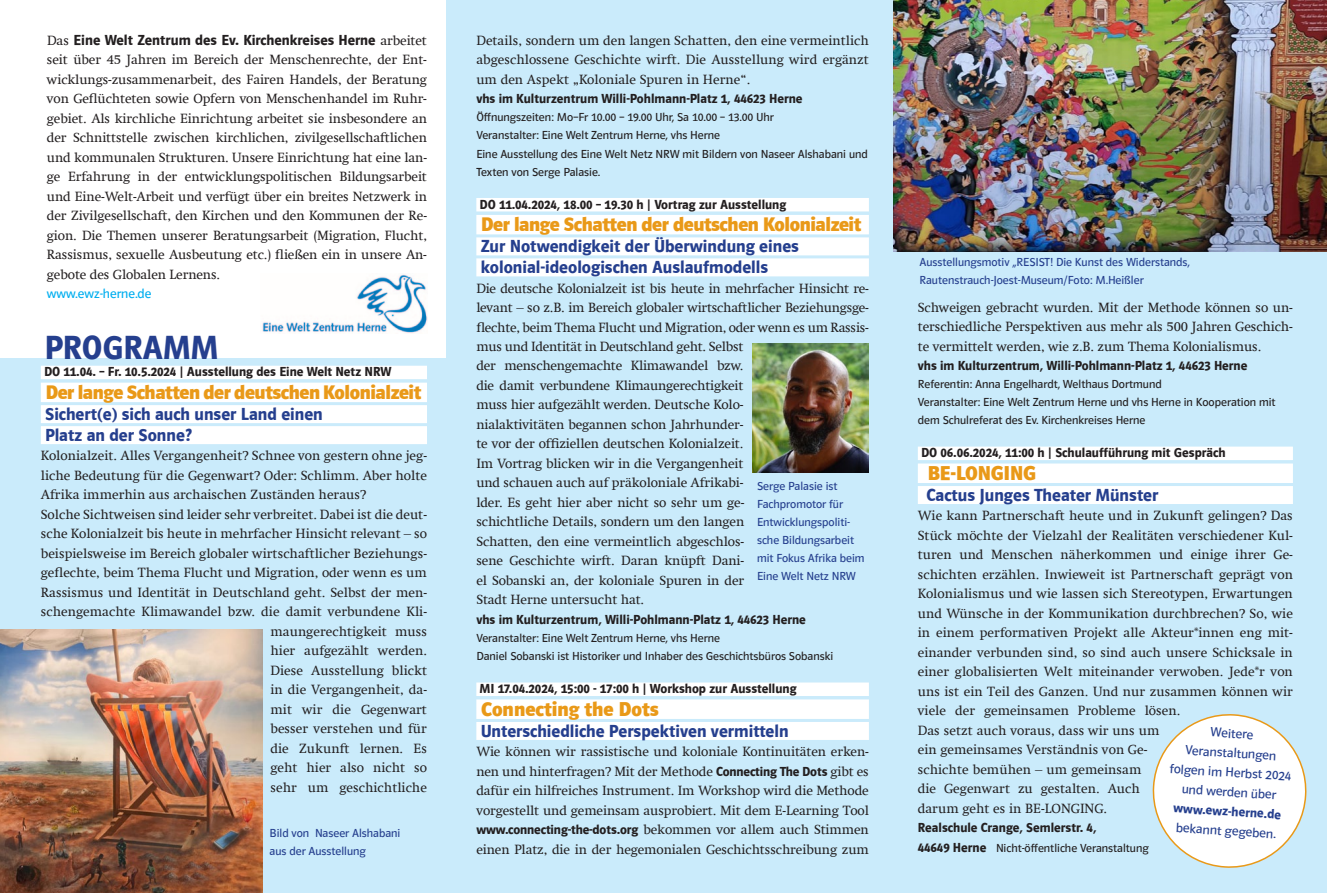
<style>
.page{position:relative;width:1327px;height:893px;background:#fff}
.page>*{position:absolute;margin:0;border:0;box-sizing:border-box;transform-origin:0 0}
.t1{font:34.5px "Polo 22 Halbfett";color:#253f8e}
.t2{font:20.7px "Polo 22 Fett";color:#e99918}
.t3{font:20.25px "Polo 22 Fett";letter-spacing:-.02em;color:#e99918}
.t4{font:18px/21px "Polo 22 Halbfett";color:#253f8e}
.t5{font:15px "Polo 22 Halbfett";color:#231f20}
.t6{font:13.5px/19.5px "Swift Com";color:#231f20;text-align:justify}
.t7{font:13.5px "Polo 22 Halbfett";color:#231f20}
.t8{font:13.5px/19.5px "Polo 22 Buch";color:#253f8e;text-align:center}
.t9{font:13.5px "Polo 22 Buch";color:#00aeef}
.t10{font:13.5px "Polo 22 Halbfett";color:#253f8e}
.t11{font:12px/18px "Polo 22 Buch";color:#231f20}
.t12{font:12px/18px "Polo 22 Buch";color:#253f8e}
.s1{font-family:"Swift Com";font-size:13.5px}
.s2{font-family:"Polo 22 Halbfett"}
.s3{font-family:"Swift Com"}
.s4{font-family:"Polo 22 Halbfett";font-size:13.5px}
</style>
<div class="page">
<div style="left:446px;top:0;width:881px;height:893px;background:#caebfb"></div>
<div style="left:0;top:358px;width:446px;height:535px;background:#caebfb"></div>
<img style="left:262px;top:274px;width:165px;height:59px">
<div style="left:476px;top:198px;width:393px;height:13px;background:#fff"></div>
<div style="left:476px;top:215px;width:393px;height:19px;background:#fff"></div>
<div style="left:476px;top:237px;width:393px;height:18px;background:#fff"></div>
<div style="left:476px;top:258px;width:393px;height:18px;background:#fff"></div>
<div style="left:476px;top:682px;width:393px;height:14px;background:#fff"></div>
<div style="left:476px;top:699px;width:393px;height:20px;background:#fff"></div>
<div style="left:476px;top:722px;width:393px;height:18px;background:#fff"></div>
<div style="left:918px;top:447px;width:375px;height:13px;background:#fff"></div>
<div style="left:918px;top:463px;width:375px;height:20px;background:#fff"></div>
<div style="left:918px;top:486px;width:375px;height:18px;background:#fff"></div>
<div style="left:41px;top:366px;width:386px;height:13px;background:#fff"></div>
<div style="left:41px;top:383px;width:386px;height:19px;background:#fff"></div>
<div style="left:41px;top:405px;width:386px;height:18px;background:#fff"></div>
<div style="left:41px;top:426px;width:386px;height:18px;background:#fff"></div>
<img style="left:0;top:630px;width:262px;height:263px">
<img style="left:893px;top:0;width:434px;height:251px">
<img style="left:752px;top:343px;width:117px;height:130px">
<svg style="left:1152px;top:714px;width:155px;height:154px"></svg>
<p class="t5" style="left:47px;top:32px;width:381px"><span class="s1">Das</span> Eine Welt Zentrum des Ev. Kirchenkreises Herne <span class="s1">arbeitet</span></p>
<p class="t6" style="left:47px;top:50px;width:381px">seit über 45 Jahren im Bereich der Menschenrechte, der Ent&shy;wicklungs-zusammenarbeit, des Fairen Handels, der Beratung von Geflüchteten sowie Opfern von Menschenhandel im Ruhr&shy;gebiet. Als kirchliche Einrichtung arbeitet sie insbesondere an der Schnittstelle zwischen kirchlichen, zivilgesellschaftlichen und kommunalen Strukturen. Unsere Einrichtung hat eine lan&shy;ge Erfahrung in der entwicklungspolitischen Bildungsarbeit und Eine-Welt-Arbeit und verfügt über ein breites Netzwerk in der Zivilgesellschaft, den Kirchen und den Kommunen der Re&shy;gion. Die Themen unserer Beratungsarbeit (Migration, Flucht, Rassismus, sexuelle Ausbeutung etc.) fließen ein in unsere An&shy;gebote des Globalen Lernens.</p>
<p class="t9" style="left:47px;top:286px;width:106px">www.ewz-herne.de</p>
<h1 class="t1" style="left:45px;top:328px;width:42px">Programm</h1>
<p class="t7" style="left:44px;top:364px;width:349px">DO 11.04. – Fr. 10.5.2024 | Ausstellung des Eine Welt Netz NRW</p>
<h3 class="t3" style="left:46px;top:380px;width:377px">Der lange Schatten der deutschen Kolonialzeit</h3>
<h3 class="t4" style="left:45px;top:403px;width:279px">Sichert(e) sich auch unser Land einen<br>Platz an der Sonne?</h3>
<p class="t6" style="left:41px;top:446px;width:388px">Kolonialzeit. Alles Vergangenheit? Schnee von gestern ohne jeg-</p>
<p class="t6" style="left:41px;top:465px;width:388px">liche Bedeutung für die Gegenwart? Oder: Schlimm. Aber holte</p>
<p class="t6" style="left:41px;top:485px;width:327px">Afrika immerhin aus archaischen Zuständen heraus?</p>
<p class="t6" style="left:41px;top:504px;width:388px">Solche Sichtweisen sind leider sehr verbreitet. Dabei ist die deut-</p>
<p class="t6" style="left:41px;top:524px;width:388px">sche Kolonialzeit bis heute in mehrfacher Hinsicht relevant – so</p>
<p class="t6" style="left:41px;top:543px;width:388px">beispielsweise im Bereich globaler wirtschaftlicher Beziehungs-</p>
<p class="t6" style="left:41px;top:563px;width:388px">geflechte, beim Thema Flucht und Migration, oder wenn es um</p>
<p class="t6" style="left:41px;top:582px;width:388px">Rassismus und Identität in Deutschland geht. Selbst der men-</p>
<p class="t6" style="left:41px;top:602px;width:388px">schengemachte Klimawandel bzw. die damit verbundene Kli-</p>
<p class="t6" style="left:270px;top:621px;width:158px">maungerechtigkeit muss</p>
<p class="t6" style="left:270px;top:641px;width:158px">hier aufgezählt werden.</p>
<p class="t6" style="left:270px;top:660px;width:158px">Diese Ausstellung blickt</p>
<p class="t6" style="left:270px;top:680px;width:158px">in die Vergangenheit, da-</p>
<p class="t6" style="left:270px;top:699px;width:158px">mit wir die Gegenwart</p>
<p class="t6" style="left:270px;top:719px;width:158px">besser verstehen und für</p>
<p class="t6" style="left:270px;top:738px;width:158px">die Zukunft lernen. Es</p>
<p class="t6" style="left:270px;top:758px;width:158px">geht hier also nicht so</p>
<p class="t6" style="left:270px;top:777px;width:158px">sehr um geschichtliche</p>
<p class="t12" style="left:270px;top:824px;width:132px">Bild von Naseer Alshabani aus der Ausstellung</p>
<p class="t6" style="left:476px;top:31px;width:394px">Details, sondern um den langen Schatten, den eine vermeintlich abgeschlossene Geschichte wirft. Die Ausstellung wird ergänzt um den Aspekt „Koloniale Spuren in Herne“.</p>
<p class="t7" style="left:476px;top:92px;width:328px">vhs im Kulturzentrum Willi-Pohlmann-Platz 1, 44623 Herne</p>
<p class="t11" style="left:476px;top:109px;width:393px">Öffnungszeiten: Mo–Fr 10.00 – 19.00 Uhr, Sa 10.00 – 13.00 Uhr<br>Veranstalter: Eine Welt Zentrum Herne, vhs Herne<br>Eine Ausstellung des Eine Welt Netz NRW mit Bildern von Naseer Alshabani und Texten von Serge Palasie.</p>
<p class="t7" style="left:479px;top:197px;width:308px">DO 11.04.2024, 18.00 – 19.30 h | Vortrag zur Ausstellung</p>
<h3 class="t3" style="left:481px;top:213px;width:381px">Der lange Schatten der deutschen Kolonialzeit</h3>
<h3 class="t4" style="left:481px;top:236px;width:320px">Zur Notwendigkeit der Überwindung eines kolonial-ideologischen Auslaufmodells</h3>
<p class="t6" style="left:476px;top:278px;width:394px;text-align:left">Die deutsche Kolonialzeit ist bis heute in mehrfacher Hinsicht re&shy;levant – so z.B. im Bereich globaler wirtschaftlicher Beziehungsge&shy;flechte, beim Thema Flucht und Migration, oder wenn es um Rassis&shy;mus und Identität in Deutschland geht. Selbst<br>der menschengemachte Klimawandel bzw.<br>die damit verbundene Klimaungerechtigkeit<br>muss hier aufgezählt werden. Deutsche Kolo-<br>nialaktivitäten begannen schon Jahrhunder-<br>te vor der offiziellen deutschen Kolonialzeit.<br>Im Vortrag blicken wir in die Vergangenheit<br>und schauen auch auf präkoloniale Afrikabi-<br>lder. Es geht hier aber nicht so sehr um ge-<br>schichtliche Details, sondern um den langen<br>Schatten, den eine vermeintlich abgeschlos-<br>sene Geschichte wirft. Daran knüpft Dani-<br>el Sobanski an, der koloniale Spuren in der<br>Stadt Herne untersucht hat.</p>
<p class="t7" style="left:476px;top:612px;width:331px">vhs im Kulturzentrum, Willi-Pohlmann-Platz 1, 44623 Herne</p>
<p class="t11" style="left:476px;top:629px;width:358px">Veranstalter: Eine Welt Zentrum Herne, vhs Herne<br>Daniel Sobanski ist Historiker und Inhaber des Geschichtsbüros Sobanski</p>
<p class="t7" style="left:479px;top:681px;width:318px">MI 17.04.2024, 15:00 - 17:00 h | Workshop zur Ausstellung</p>
<h2 class="t2" style="left:481px;top:697px;width:179px">Connecting the Dots</h2>
<h3 class="t4" style="left:481px;top:720px;width:309px">Unterschiedliche Perspektiven vermitteln</h3>
<p class="t6" style="left:476px;top:742px;width:394px">Wie können wir rassistische und koloniale Kontinuitäten erken&shy;nen und hinterfragen? Mit der Methode <span class="s2">Connecting The Dots</span> gibt es dafür ein hilfreiches Instrument. Im Workshop wird die Methode vorgestellt und gemeinsam ausprobiert. Mit dem E-Learning Tool</p>
<p class="t7" style="left:476px;top:822px;width:394px">www.connecting-the-dots.org <span class="s3">bekommen vor allem auch Stimmen</span></p>
<p class="t6" style="left:476px;top:839px;width:394px">einen Platz, die in der hegemonialen Geschichtsschreibung zum</p>
<p class="t12" style="left:757px;top:478px;width:109px">Serge Palasie ist<br>Fachpromotor für<br>Entwicklungspoliti&shy;sche Bildungsarbeit mit Fokus Afrika beim<br>Eine Welt Netz NRW</p>
<p class="t12" style="left:919px;top:253px;width:272px">Ausstellungsmotiv „RESIST! Die Kunst des Widerstands,<br>Rautenstrauch-Joest-Museum/Foto: M.Heißler</p>
<p class="t6" style="left:918px;top:297px;width:376px">Schweigen gebracht wurden. Mit der Methode können so un&shy;terschiedliche Perspektiven aus mehr als 500 Jahren Geschich&shy;te vermittelt werden, wie z.B. zum Thema Kolonialismus.</p>
<p class="t7" style="left:918px;top:358px;width:331px">vhs im Kulturzentrum, Willi-Pohlmann-Platz 1, 44623 Herne</p>
<p class="t11" style="left:918px;top:375px;width:359px">Referentin: Anna Engelhardt, Welthaus Dortmund<br>Veranstalter: Eine Welt Zentrum Herne und vhs Herne in Kooperation mit dem Schulreferat des Ev. Kirchenkreises Herne</p>
<p class="t7" style="left:921px;top:445px;width:306px">DO 06.06.2024, 11:00 h | Schulaufführung mit Gespräch</p>
<h2 class="t2" style="left:928px;top:461px;width:110px">Be-longing</h2>
<h3 class="t4" style="left:926px;top:484px;width:233px">Cactus Junges Theater Münster</h3>
<p class="t6" style="left:918px;top:506px;width:377px;text-align:left">Wie kann Partnerschaft heute und in Zukunft gelingen? Das Stück möchte der Vielzahl der Realitäten verschiedener Kul&shy;turen und Menschen näherkommen und einige ihrer Ge&shy;schichten erzählen. Inwieweit ist Partnerschaft geprägt von Kolonialismus und wie lassen sich Stereotypen, Erwartungen und Wünsche in der Kommunikation durchbrechen? So, wie in einem performativen Projekt alle Akteur*innen eng mit&shy;einander verbunden sind, so sind auch unsere Schicksale in einer globalisierten Welt miteinander verwoben. Jede*r von uns ist ein Teil des Ganzen. Und nur zusammen können wir viele der gemeinsamen Probleme lösen.<br>Das setzt auch voraus, dass wir uns um<br>ein gemeinsames Verständnis von Ge-<br>schichte bemühen – um gemeinsam<br>die Gegenwart zu gestalten. Auch<br>darum geht es in BE-LONGING.</p>
<p class="t7" style="left:918px;top:820px;width:180px">Realschule Crange, Semlerstr. 4,</p>
<p class="t11" style="left:918px;top:839px;width:232px"><span class="s4">44649 Herne</span> Nicht-öffentliche Veranstaltung</p>
<p class="t8" style="left:1172px;top:720px;width:123px;rotate:3deg">Weitere<br>Veranstaltungen folgen im Herbst 2024 und werden über</p>
<p class="t10" style="left:1173px;top:801px;width:109px;rotate:3deg">www.ewz-herne.de</p>
<p class="t8" style="left:1176px;top:818px;width:102px;rotate:3deg">bekannt gegeben.</p>
</div>
